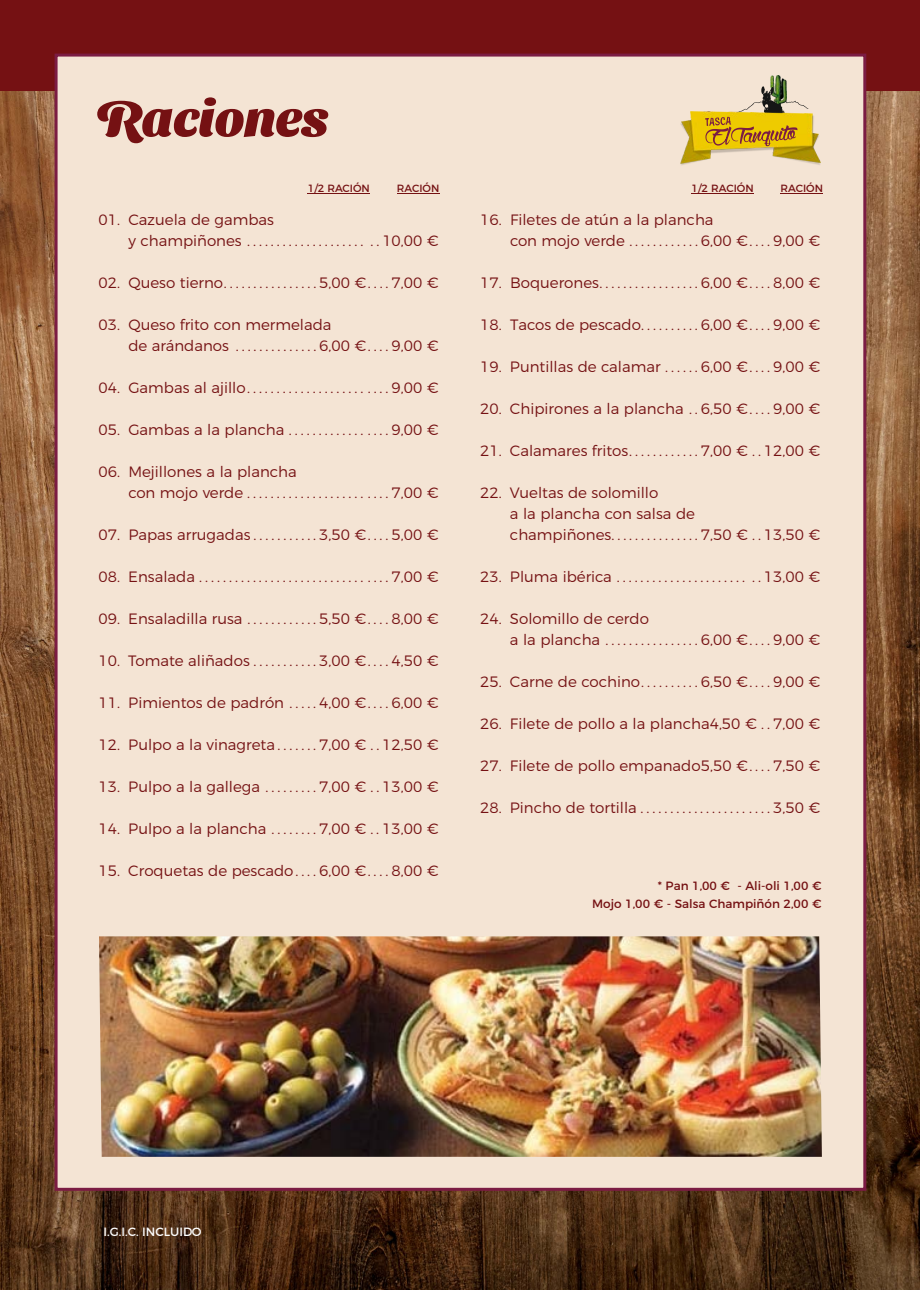
<style>
.page{position:relative;width:920px;height:1290px;background:#fff}
.page>*{position:absolute;margin:0;border:0;box-sizing:border-box;transform-origin:0 0}
.t1{font:300 15px/21px "Montserrat";color:#751113}
.t2{font:12px/18.6px "Montserrat";color:#751113;text-align:right}
.t3{font:12px "Montserrat";color:#fff}
.t4{font:10.5px "Montserrat";color:#751113}
</style>
<div class="page">
<img style="left:0;top:91px;width:920px;height:1199px">
<div style="left:0;top:0;width:920px;height:91px;background:#751113"></div>
<div style="left:55px;top:54px;width:811px;height:1137px;background:#f4e4d4;border:3px solid #7b1c43"></div>
<hr style="left:308px;top:193px;width:62px;height:1px;background:#751113">
<hr style="left:692px;top:193px;width:62px;height:1px;background:#751113">
<hr style="left:397px;top:193px;width:42px;height:1px;background:#751113">
<hr style="left:781px;top:193px;width:42px;height:1px;background:#751113">
<svg style="left:97px;top:97px;width:231px;height:46px"></svg>
<img style="left:99px;top:936px;width:723px;height:221px">
<img style="left:771px;top:76px;width:16px;height:10px">
<img style="left:681px;top:112px;width:140px;height:53px">
<svg style="left:705px;top:86px;width:103px;height:60px"></svg>
<p class="t4" style="left:308px;top:182px;width:64px">1/2 RACIÓN</p>
<p class="t4" style="left:397px;top:182px;width:44px">RACIÓN</p>
<p class="t4" style="left:692px;top:182px;width:64px">1/2 RACIÓN</p>
<p class="t4" style="left:781px;top:182px;width:44px">RACIÓN</p>
<p class="t1" style="left:510px;top:209px;width:312px;text-indent:-30px">16. Filetes de atún a la plancha<br>con mojo verde............6,00 €....9,00 €</p>
<p class="t1" style="left:480px;top:272px;width:342px">17. Boquerones.................6,00 €....8,00 €</p>
<p class="t1" style="left:480px;top:314px;width:342px">18. Tacos de pescado. . . . . . . . . . 6,00 €. . . . 9,00 €</p>
<p class="t1" style="left:480px;top:356px;width:342px">19. Puntillas de calamar . . . . . . 6,00 €. . . . 9,00 €</p>
<p class="t1" style="left:480px;top:398px;width:342px">20. Chipirones a la plancha . . 6,50 €. . . . 9,00 €</p>
<p class="t1" style="left:480px;top:440px;width:342px">21. Calamares fritos. . . . . . . . . . . . 7,00 € . . 12,00 €</p>
<p class="t1" style="left:510px;top:482px;width:312px;text-indent:-30px">22. Vueltas de solomillo<br>a la plancha con salsa de champiñones...............7,50 € ..13,50 €</p>
<p class="t1" style="left:480px;top:566px;width:342px">23. Pluma ibérica ...................... ..13,00 €</p>
<p class="t1" style="left:510px;top:608px;width:312px;text-indent:-30px">24. Solomillo de cerdo<br>a la plancha ................6,00 €....9,00 €</p>
<p class="t1" style="left:480px;top:671px;width:342px">25. Carne de cochino. . . . . . . . . . 6,50 €. . . . 9,00 €</p>
<p class="t1" style="left:480px;top:713px;width:342px">26. Filete de pollo a la plancha4,50 € . . 7,00 €</p>
<p class="t1" style="left:480px;top:755px;width:342px">27. Filete de pollo empanado5,50 €. . . . 7,50 €</p>
<p class="t1" style="left:480px;top:797px;width:342px">28. Pincho de tortilla......................3,50 €</p>
<p class="t1" style="left:128px;top:209px;width:312px;text-indent:-30px">01. Cazuela de gambas<br>y champiñones .................... ..10,00 €</p>
<p class="t1" style="left:99px;top:272px;width:342px">02. Queso tierno................5,00 €....7,00 €</p>
<p class="t1" style="left:128px;top:314px;width:312px;text-indent:-30px">03. Queso frito con mermelada<br>de arándanos ..............6,00 €....9,00 €</p>
<p class="t1" style="left:99px;top:377px;width:342px">04. Gambas al ajillo........................9,00 €</p>
<p class="t1" style="left:99px;top:419px;width:342px">05. Gambas a la plancha.................9,00 €</p>
<p class="t1" style="left:128px;top:461px;width:312px;text-indent:-30px">06. Mejillones a la plancha<br>con mojo verde........................7,00 €</p>
<p class="t1" style="left:99px;top:524px;width:342px">07. Papas arrugadas . . . . . . . . . . . 3,50 €. . . . 5,00 €</p>
<p class="t1" style="left:99px;top:566px;width:342px">08. Ensalada................................7,00 €</p>
<p class="t1" style="left:99px;top:608px;width:342px">09. Ensaladilla rusa . . . . . . . . . . . . 5,50 €. . . . 8,00 €</p>
<p class="t1" style="left:99px;top:650px;width:342px">10. Tomate aliñados . . . . . . . . . . . 3,00 €. . . . 4,50 €</p>
<p class="t1" style="left:99px;top:692px;width:342px">11. Pimientos de padrón . . . . . 4,00 €. . . . 6,00 €</p>
<p class="t1" style="left:99px;top:734px;width:342px">12. Pulpo a la vinagreta . . . . . . . 7,00 € . . 12,50 €</p>
<p class="t1" style="left:99px;top:776px;width:342px">13. Pulpo a la gallega . . . . . . . . . 7,00 € . . 13,00 €</p>
<p class="t1" style="left:99px;top:818px;width:342px">14. Pulpo a la plancha . . . . . . . . 7,00 € . . 13,00 €</p>
<p class="t1" style="left:99px;top:860px;width:342px">15. Croquetas de pescado. . . . 6,00 €. . . . 8,00 €</p>
<p class="t2" style="left:592px;top:876px;width:231px">* Pan 1,00 € - Ali-oli 1,00 €<br>Mojo 1,00 € - Salsa Champiñón 2,00 €</p>
<p class="t3" style="left:104px;top:1224px;width:100px">I.G.I.C. INCLUIDO</p>
</div>
